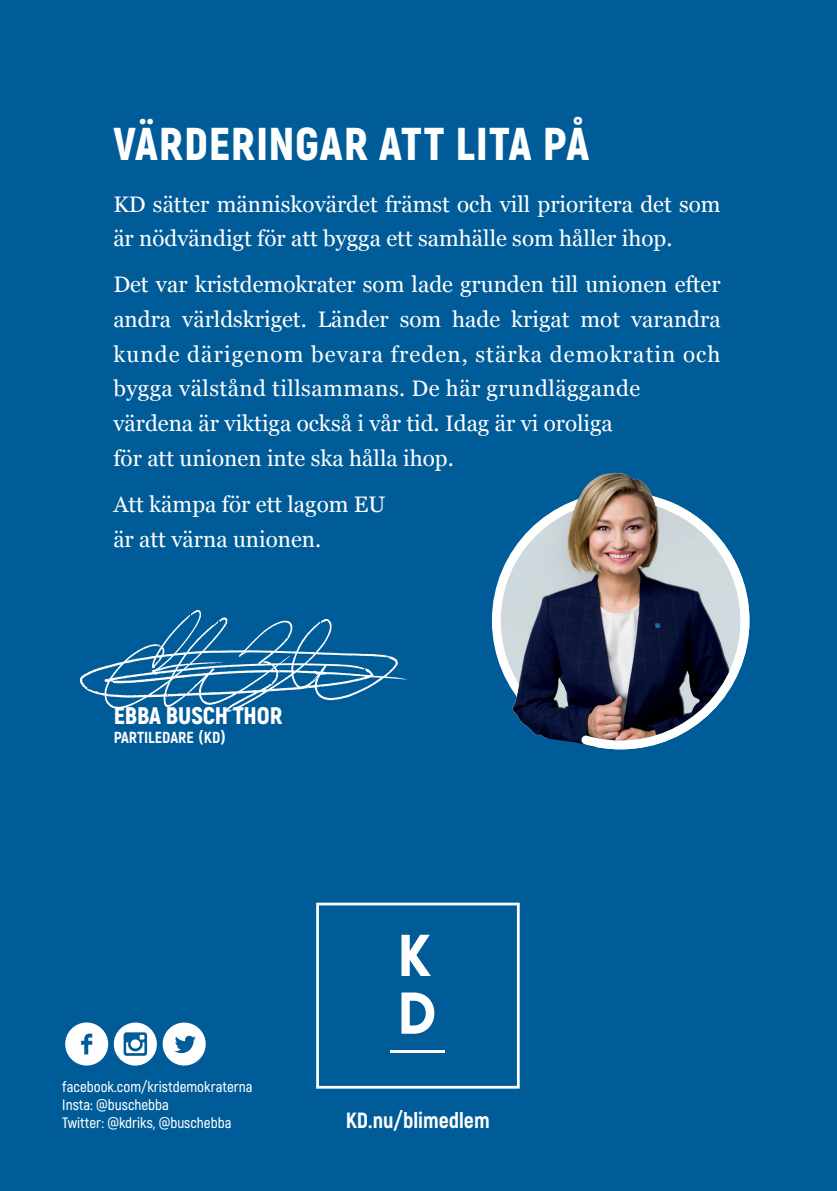
<style>
.page{position:relative;width:837px;height:1191px;background:#fff}
.page>*{position:absolute;margin:0;border:0;box-sizing:border-box;transform-origin:0 0}
.t1{font:61.2px "Socialico";color:#fff}
.t2{font:900 46px "Akrobat";letter-spacing:.015em;color:#fff}
.t3{font:900 24px "Akrobat";color:#fff}
.t4{font:22.4px/34.6px "Georgia";color:#fff}
.t5{font:800 22px "Akrobat";color:#fff}
.t6{font:800 16px "Akrobat";color:#fff}
.t7{font:600 15px/18px "Akrobat";color:#fff}
.s1{font-family:"Abadi";font-stretch:condensed}
.s2{font-family:"Socialico Plus"}
</style>
<div class="page">
<div style="left:0;top:0;width:836px;height:1190px;background:#005c98"></div>
<svg style="left:80px;top:609px;width:326px;height:102px"></svg>
<svg style="left:316px;top:902px;width:203px;height:186px"></svg>
<img style="left:491px;top:472px;width:161px;height:270px">
<svg style="left:574px;top:494px;width:176px;height:256px;background:#666e7d"></svg>
<h2 class="t2" style="left:113px;top:114px;width:477px">VÄRDERINGAR ATT LITA PÅ</h2>
<p class="t4" style="left:113px;top:185px;width:608px">KD sätter människovärdet främst och vill prioritera det som är nödvändigt för att bygga ett samhälle som håller ihop.</p>
<p class="t4" style="left:113px;top:266px;width:608px">Det var kristdemokrater som lade grunden till unionen efter andra världskriget. Länder som hade krigat mot varandra kunde därigenom bevara freden, stärka demokratin och bygga välstånd tillsammans. De här grundläggande värdena är viktiga också i vår tid. Idag är vi oroliga<br>för att unionen inte ska hålla ihop.</p>
<p class="t4" style="left:113px;top:486px;width:273px">Att kämpa för ett lagom EU är att värna unionen.</p>
<p class="t3" style="left:114px;top:699px;width:170px">EBBA BUSCH THOR</p>
<p class="t6" style="left:114px;top:726px;width:115px">PARTILEDARE <span class="s1">(</span>KD<span class="s1">)</span></p>
<h1 class="t1" style="left:62px;top:1008px;width:148px">f<span class="s2">i</span>l</h1>
<p class="t7" style="left:62px;top:1077px;width:192px">facebook.com/kristdemokraterna<br>Insta: @buschebba<br>Twitter: @kdriks, @buschebba</p>
<p class="t5" style="left:345px;top:1105px;width:145px">KD.nu/blimedlem</p>
</div>
